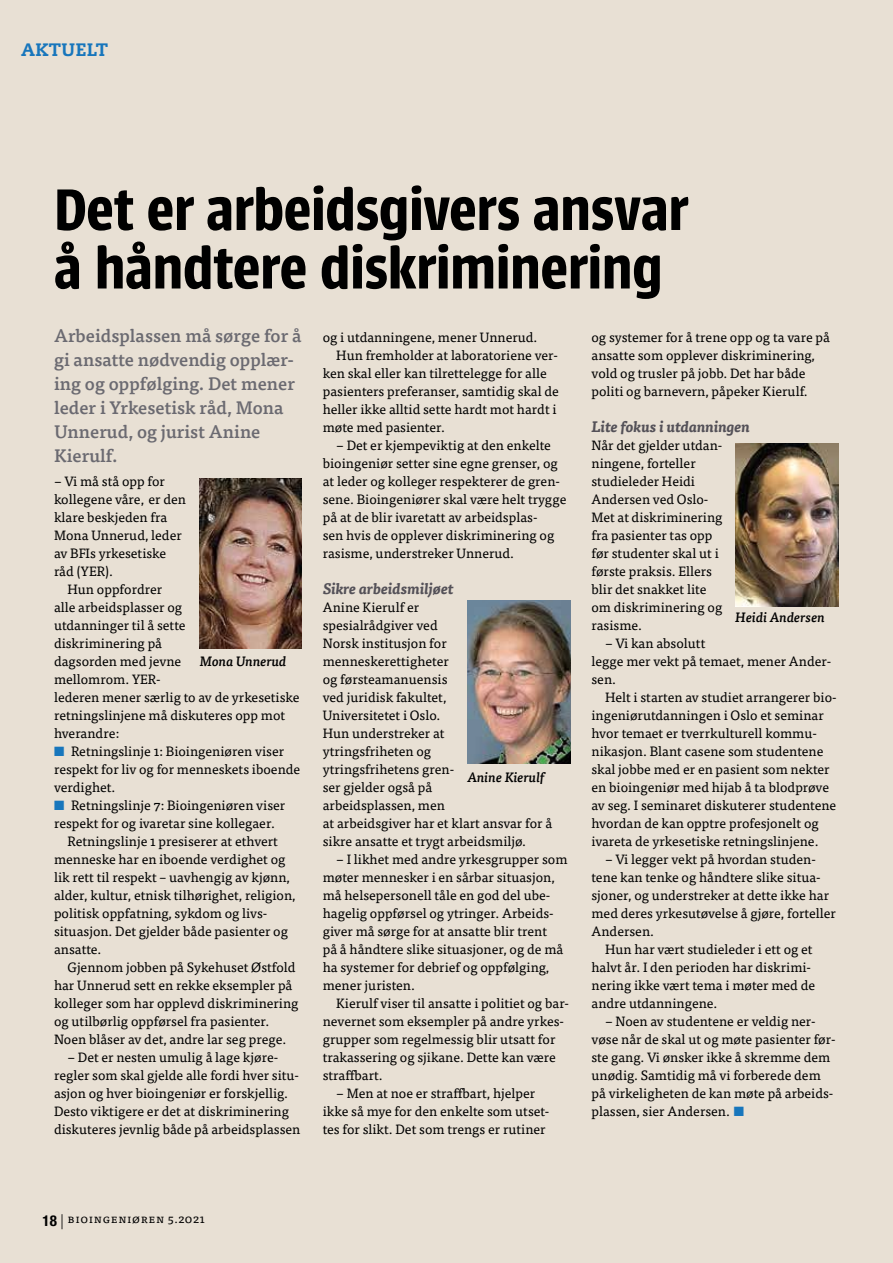
<style>
.page{position:relative;width:893px;height:1263px;background:#e8e0d4}
.page>*{position:absolute;margin:0;border:0;box-sizing:border-box;transform-origin:0 0}
.t1{font:600 64.5px/58.5px "Urbana";letter-spacing:-.01em;color:#000}
.t2{font:500 18px/24px "Tisa Pro";color:#6b6a71}
.t3{font:800 18px "Caecilia LT Std";letter-spacing:.02em;color:#1776bc}
.t4{font:italic 700 15px "Tisa Pro";color:#545158}
.t5{font:13.5px/18px "Tisa Pro";color:#000}
.t6{font:italic 500 13.5px "Tisa Pro";color:#000}
.t7{font:12px "Tisa Pro";letter-spacing:.05em;color:#000}
.s1{color:#1776bc}
.s2{font-family:"Helvetica Neue LT Pro";font-weight:700;font-stretch:condensed;font-size:15px}
.s3{font-family:"Helvetica Neue LT Pro";font-weight:300;font-size:15px}
</style>
<div class="page">
<img style="left:200px;top:478px;width:101px;height:171px">
<img style="left:467px;top:600px;width:103px;height:164px">
<img style="left:735px;top:443px;width:104px;height:164px">
<h2 class="t3" style="left:21px;top:39px;width:88px">AKTUELT</h2>
<h1 class="t1" style="left:54px;top:181px;width:635px">Det er arbeidsgivers ansvar å håndtere diskriminering</h1>
<h2 class="t2" style="left:54px;top:323px;width:249px">Arbeidsplassen må sørge for å gi ansatte nødvendig opplær&shy;ing og oppfølging. Det mener leder i Yrkesetisk råd, Mona<br>Unnerud, og jurist Anine<br>Kierulf.</h2>
<p class="t5" style="left:54px;top:471px;width:112px">− Vi må stå opp for</p>
<p class="t5" style="left:54px;top:489px;width:134px">kollegene våre, er den</p>
<p class="t5" style="left:54px;top:507px;width:115px">klare beskjeden fra</p>
<p class="t5" style="left:54px;top:525px;width:129px">Mona Unnerud, leder</p>
<p class="t5" style="left:54px;top:543px;width:114px">av BFIs yrkesetiske</p>
<p class="t5" style="left:54px;top:561px;width:60px">råd (YER).</p>
<p class="t5" style="left:68px;top:579px;width:96px">Hun oppfordrer</p>
<p class="t5" style="left:54px;top:597px;width:130px">alle arbeidsplasser og</p>
<p class="t5" style="left:54px;top:615px;width:133px">utdanninger til å sette</p>
<p class="t5" style="left:54px;top:633px;width:110px">diskriminering på</p>
<p class="t5" style="left:54px;top:651px;width:129px">dagsorden med jevne</p>
<p class="t5" style="left:54px;top:669px;width:108px">mellomrom. YER-</p>
<p class="t5" style="left:54px;top:687px;width:247px">lederen mener særlig to av de yrkesetiske</p>
<p class="t5" style="left:54px;top:705px;width:233px">retningslinjene må diskuteres opp mot</p>
<p class="t5" style="left:54px;top:723px;width:67px">hverandre:</p>
<p class="t5" style="left:54px;top:741px;width:248px"><span class="s1">■</span> Retningslinje 1: Bioingeniøren viser respekt for liv og for menneskets iboende verdighet.</p>
<p class="t5" style="left:54px;top:795px;width:233px"><span class="s1">■</span> Retningslinje 7: Bioingeniøren viser</p>
<p class="t5" style="left:54px;top:813px;width:222px">respekt for og ivaretar sine kollegaer.</p>
<p class="t5" style="left:68px;top:831px;width:212px">Retningslinje 1 presiserer at ethvert</p>
<p class="t5" style="left:54px;top:849px;width:233px">menneske har en iboende verdighet og</p>
<p class="t5" style="left:54px;top:867px;width:237px">lik rett til respekt – uavhengig av kjønn,</p>
<p class="t5" style="left:54px;top:885px;width:243px">alder, kultur, etnisk tilhørighet, religion,</p>
<p class="t5" style="left:54px;top:903px;width:214px">politisk oppfatning, sykdom og livs-</p>
<p class="t5" style="left:54px;top:921px;width:235px">situasjon. Det gjelder både pasienter og</p>
<p class="t5" style="left:54px;top:939px;width:49px">ansatte.</p>
<p class="t5" style="left:68px;top:957px;width:230px">Gjennom jobben på Sykehuset Østfold</p>
<p class="t5" style="left:54px;top:975px;width:240px">har Unnerud sett en rekke eksempler på</p>
<p class="t5" style="left:54px;top:993px;width:246px">kolleger som har opplevd diskriminering</p>
<p class="t5" style="left:54px;top:1011px;width:217px">og utilbørlig oppførsel fra pasienter.</p>
<p class="t5" style="left:54px;top:1029px;width:234px">Noen blåser av det, andre lar seg prege.</p>
<p class="t5" style="left:68px;top:1047px;width:211px">− Det er nesten umulig å lage kjøre-</p>
<p class="t5" style="left:54px;top:1065px;width:247px">regler som skal gjelde alle fordi hver situ-</p>
<p class="t5" style="left:54px;top:1083px;width:236px">asjon og hver bioingeniør er forskjellig.</p>
<p class="t5" style="left:54px;top:1101px;width:237px">Desto viktigere er det at diskriminering</p>
<p class="t5" style="left:54px;top:1119px;width:248px">diskuteres jevnlig både på arbeidsplassen</p>
<p class="t5" style="left:591px;top:327px;width:240px">og systemer for å trene opp og ta vare på ansatte som opplever diskriminering, vold og trusler på jobb. Det har både politi og barnevern, påpeker Kierulf.</p>
<p class="t4" style="left:591px;top:415px;width:160px">Lite fokus i utdanningen</p>
<p class="t5" style="left:591px;top:435px;width:133px">Når det gjelder utdan&shy;ningene, forteller studieleder Heidi<br>Andersen ved Oslo-<br>Met at diskriminering fra pasienter tas opp før studenter skal ut i første praksis. Ellers blir det snakket lite om diskriminering og rasisme.</p>
<p class="t5" style="left:591px;top:633px;width:241px;text-indent:14px">− Vi kan absolutt<br>legge mer vekt på temaet, mener Ander&shy;sen.</p>
<p class="t5" style="left:605px;top:687px;width:233px">Helt i starten av studiet arrangerer bio-</p>
<p class="t5" style="left:591px;top:705px;width:234px">ingeniørutdanningen i Oslo et seminar</p>
<p class="t5" style="left:591px;top:723px;width:227px">hvor temaet er tverrkulturell kommu-</p>
<p class="t5" style="left:591px;top:741px;width:233px">nikasjon. Blant casene som studentene</p>
<p class="t5" style="left:591px;top:759px;width:240px">skal jobbe med er en pasient som nekter</p>
<p class="t5" style="left:591px;top:777px;width:239px">en bioingeniør med hijab å ta blodprøve</p>
<p class="t5" style="left:591px;top:795px;width:246px">av seg. I seminaret diskuterer studentene</p>
<p class="t5" style="left:591px;top:813px;width:229px">hvordan de kan opptre profesjonelt og</p>
<p class="t5" style="left:591px;top:831px;width:229px">ivareta de yrkesetiske retningslinjene.</p>
<p class="t5" style="left:605px;top:849px;width:212px">− Vi legger vekt på hvordan studen-</p>
<p class="t5" style="left:591px;top:867px;width:231px">tene kan tenke og håndtere slike situa-</p>
<p class="t5" style="left:591px;top:885px;width:239px">sjoner, og understreker at dette ikke har</p>
<p class="t5" style="left:591px;top:903px;width:246px">med deres yrkesutøvelse å gjøre, forteller</p>
<p class="t5" style="left:591px;top:921px;width:64px">Andersen.</p>
<p class="t5" style="left:605px;top:939px;width:209px">Hun har vært studieleder i ett og et</p>
<p class="t5" style="left:591px;top:957px;width:221px">halvt år. I den perioden har diskrimi-</p>
<p class="t5" style="left:591px;top:975px;width:225px">nering ikke vært tema i møter med de</p>
<p class="t5" style="left:591px;top:993px;width:128px">andre utdanningene.</p>
<p class="t5" style="left:605px;top:1011px;width:212px">− Noen av studentene er veldig ner-</p>
<p class="t5" style="left:591px;top:1029px;width:246px">vøse når de skal ut og møte pasienter før-</p>
<p class="t5" style="left:591px;top:1047px;width:240px">ste gang. Vi ønsker ikke å skremme dem</p>
<p class="t5" style="left:591px;top:1065px;width:231px">unødig. Samtidig må vi forberede dem</p>
<p class="t5" style="left:591px;top:1083px;width:243px">på virkeligheten de kan møte på arbeids-</p>
<p class="t5" style="left:591px;top:1101px;width:154px">plassen, sier Andersen. <span class="s1">■</span></p>
<p class="t5" style="left:323px;top:327px;width:216px">og i utdanningene, mener Unnerud.</p>
<p class="t5" style="left:336px;top:345px;width:223px">Hun fremholder at laboratoriene ver-</p>
<p class="t5" style="left:323px;top:363px;width:226px">ken skal eller kan tilrettelegge for alle</p>
<p class="t5" style="left:323px;top:381px;width:238px">pasienters preferanser, samtidig skal de</p>
<p class="t5" style="left:323px;top:399px;width:235px">heller ikke alltid sette hardt mot hardt i</p>
<p class="t5" style="left:323px;top:417px;width:124px">møte med pasienter.</p>
<p class="t5" style="left:336px;top:435px;width:216px">− Det er kjempeviktig at den enkelte</p>
<p class="t5" style="left:323px;top:453px;width:237px">bioingeniør setter sine egne grenser, og</p>
<p class="t5" style="left:323px;top:471px;width:239px">at leder og kolleger respekterer de gren-</p>
<p class="t5" style="left:323px;top:489px;width:245px">sene. Bioingeniører skal være helt trygge</p>
<p class="t5" style="left:323px;top:507px;width:216px">på at de blir ivaretatt av arbeidsplas-</p>
<p class="t5" style="left:323px;top:525px;width:233px">sen hvis de opplever diskriminering og</p>
<p class="t5" style="left:323px;top:543px;width:193px">rasisme, understreker Unnerud.</p>
<p class="t4" style="left:323px;top:577px;width:133px">Sikre arbeidsmiljøet</p>
<p class="t5" style="left:323px;top:597px;width:231px">Anine Kierulf er<br>spesialrådgiver ved<br>Norsk institusjon for menneskerettigheter<br>og førsteamanuensis<br>ved juridisk fakultet,<br>Universitetet i Oslo.<br>Hun understreker at<br>ytringsfriheten og<br>ytringsfrihetens gren-<br>ser gjelder også på<br>arbeidsplassen, men<br>at arbeidsgiver har et klart ansvar for å sikre ansatte et trygt arbeidsmiljø.</p>
<p class="t5" style="left:323px;top:849px;width:246px;text-indent:14px">− I likhet med andre yrkesgrupper som møter mennesker i en sårbar situasjon, må helsepersonell tåle en god del ube&shy;hagelig oppførsel og ytringer. Arbeids&shy;giver må sørge for at ansatte blir trent<br>på å håndtere slike situasjoner, og de må ha systemer for debrief og oppfølging, mener juristen.</p>
<p class="t5" style="left:336px;top:993px;width:234px">Kierulf viser til ansatte i politiet og bar-</p>
<p class="t5" style="left:323px;top:1011px;width:243px">nevernet som eksempler på andre yrkes-</p>
<p class="t5" style="left:323px;top:1029px;width:234px">grupper som regelmessig blir utsatt for</p>
<p class="t5" style="left:323px;top:1047px;width:235px">trakassering og sjikane. Dette kan være</p>
<p class="t5" style="left:323px;top:1065px;width:62px">straffbart.</p>
<p class="t5" style="left:336px;top:1083px;width:201px">− Men at noe er straffbart, hjelper</p>
<p class="t5" style="left:323px;top:1101px;width:228px">ikke så mye for den enkelte som utset-</p>
<p class="t5" style="left:323px;top:1119px;width:224px">tes for slikt. Det som trengs er rutiner</p>
<p class="t6" style="left:735px;top:607px;width:91px">Heidi Andersen</p>
<p class="t6" style="left:200px;top:651px;width:88px">Mona Unnerud</p>
<p class="t6" style="left:467px;top:767px;width:79px">Anine Kierulf</p>
<p class="t7" style="left:43px;top:1209px;width:164px"><span class="s2">18</span> <span class="s3">|</span> Bioingeniøren 5.2021</p>
</div>
